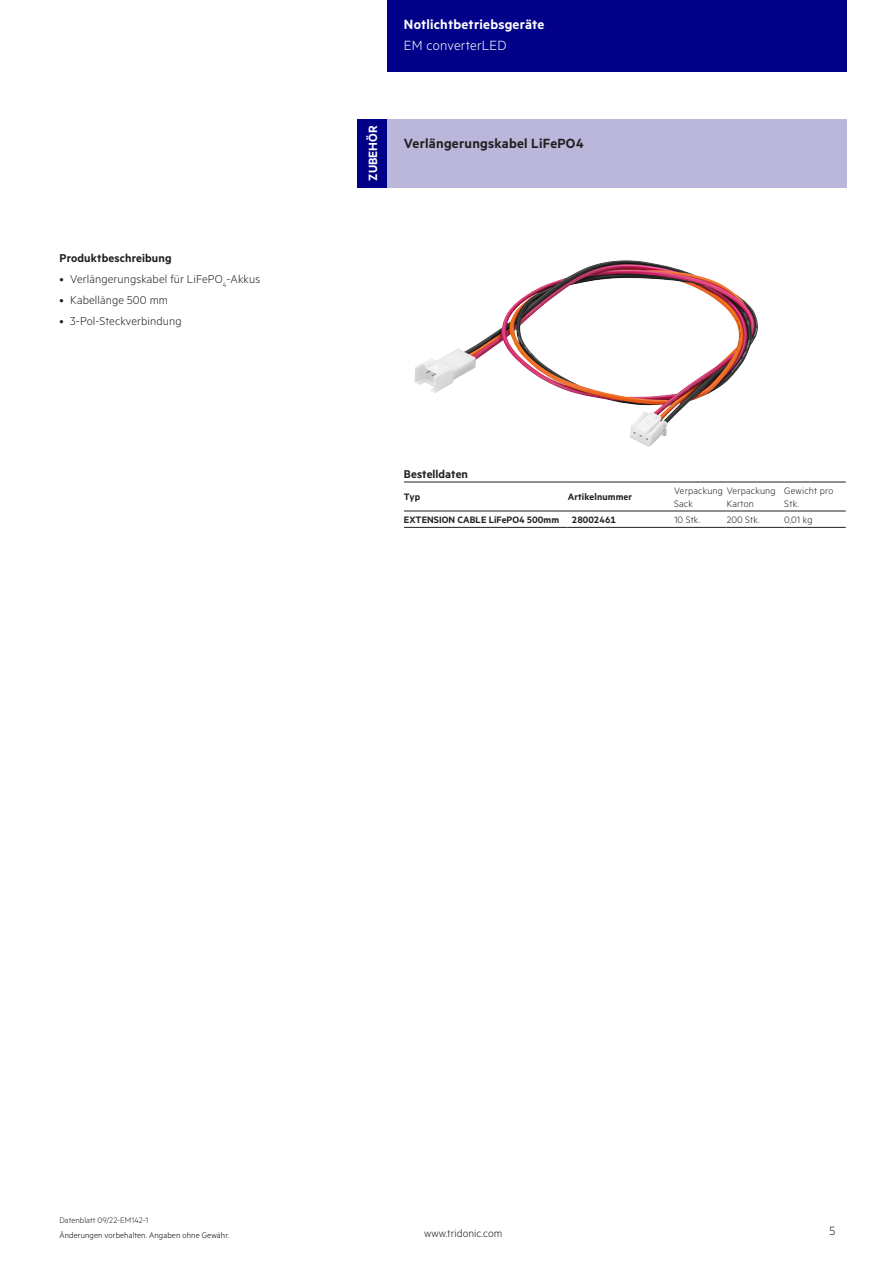
<style>
.page{position:relative;width:893px;height:1263px;background:#fff}
.page>*{position:absolute;margin:0;border:0;box-sizing:border-box;transform-origin:0 0}
.product_name_gray_bo{font:15px "Tridonic Metric Print Semi";letter-spacing:.015em;color:#231f20}
.t1{font:15px "Tridonic Metric Print Semi";letter-spacing:.015em;color:#fff}
.t2{font:15px "Tridonic Metric Print Light";letter-spacing:.015em;color:#fff}
.product_accessory{font:13.5px "Tridonic Metric Print Semi";letter-spacing:.005em;color:#fff}
.t3{font:13.5px "Tridonic Metric Print Light";color:#231f20}
.t4{font:12.75px "Tridonic Metric Print Light";letter-spacing:.01em;color:#231f20}
.grouptext_title_firs{font:12.75px "Tridonic Metric Print Semi";letter-spacing:.01em;color:#231f20}
.tbl_order_data_title{font:12.75px "Tridonic Metric Print Semi";letter-spacing:.005em;color:#231f20}
.t5{font:12px "Tridonic Metric Print Light";letter-spacing:.005em;color:#231f20}
.tbl_order_data_head{font:10.5px/12.6px "Tridonic Metric Print Light";letter-spacing:.02em;color:#231f20}
.tbl_order_data_conte{font:10.5px "Tridonic Metric Print Semi";letter-spacing:.005em;color:#231f20}
.tbl_order_data_conte-2{font:10.5px "Tridonic Metric Print Light";letter-spacing:.01em;color:#231f20}
.tbl_order_data_head-2{font:10.5px "Tridonic Metric Print Semi";letter-spacing:.01em;color:#231f20}
.t6{font:9px "Tridonic Metric Print Light";letter-spacing:.01em;color:#000}
.t7{font:9px "Tridonic Metric Print Light";letter-spacing:.005em;color:#231f20}
</style>
<div class="page">
<div style="left:387px;top:0;width:459px;height:72px;background:#008"></div>
<div style="left:387px;top:119px;width:459px;height:68px;background:#bbb7da"></div>
<div style="left:357px;top:119px;width:30px;height:68px;background:#008"></div>
<img style="left:415px;top:260px;width:343px;height:187px">
<hr style="left:404px;top:482px;width:164px;height:1px;background:#231f20">
<hr style="left:404px;top:511px;width:164px;height:1px;background:#231f20">
<hr style="left:568px;top:482px;width:106px;height:1px;background:#231f20">
<hr style="left:568px;top:511px;width:106px;height:1px;background:#231f20">
<hr style="left:674px;top:482px;width:53px;height:1px;background:#231f20">
<hr style="left:674px;top:511px;width:53px;height:1px;background:#231f20">
<hr style="left:727px;top:482px;width:57px;height:1px;background:#231f20">
<hr style="left:727px;top:511px;width:57px;height:1px;background:#231f20">
<hr style="left:784px;top:482px;width:62px;height:1px;background:#231f20">
<hr style="left:784px;top:511px;width:62px;height:1px;background:#231f20">
<hr style="left:404px;top:527px;width:164px;height:1px;background:#231f20">
<hr style="left:568px;top:527px;width:106px;height:1px;background:#231f20">
<hr style="left:674px;top:527px;width:53px;height:1px;background:#231f20">
<hr style="left:727px;top:527px;width:57px;height:1px;background:#231f20">
<hr style="left:784px;top:527px;width:62px;height:1px;background:#231f20">
<p class="grouptext_title_firs" style="left:60px;top:250px;width:114px">Produktbeschreibung</p>
<p class="t4" style="left:60px;top:271px;width:202px">• Verlängerungskabel für LiFePO<sub>4</sub>-Akkus</p>
<p class="t4" style="left:60px;top:292px;width:110px">• Kabellänge 500 mm</p>
<p class="t4" style="left:60px;top:313px;width:124px">• 3-Pol-Steckverbindung</p>
<p class="t1" style="left:404px;top:15px;width:142px">Notlichtbetriebsgeräte</p>
<p class="t2" style="left:404px;top:37px;width:104px">EM converterLED</p>
<p class="product_accessory" style="left:365px;top:181px;width:57px;rotate:-90deg">ZUBEHÖR</p>
<p class="product_name_gray_bo" style="left:404px;top:134px;width:181px">Verlängerungskabel LiFePO4</p>
<p class="tbl_order_data_title" style="left:404px;top:466px;width:66px">Bestelldaten</p>
<p class="tbl_order_data_head-2" style="left:404px;top:491px;width:18px">Typ</p>
<p class="tbl_order_data_head-2" style="left:568px;top:491px;width:66px">Artikelnummer</p>
<p class="tbl_order_data_head" style="left:674px;top:484px;width:103px">Verpackung Verpackung<br>Sack</p>
<p class="tbl_order_data_head" style="left:727px;top:497px;width:29px">Karton</p>
<p class="tbl_order_data_head" style="left:784px;top:484px;width:51px">Gewicht pro<br>Stk.</p>
<p class="tbl_order_data_conte" style="left:404px;top:514px;width:157px">EXTENSION CABLE LiFePO4 500mm</p>
<p class="tbl_order_data_conte" style="left:572px;top:514px;width:46px">28002461</p>
<p class="tbl_order_data_conte-2" style="left:674px;top:514px;width:28px">10 Stk.</p>
<p class="tbl_order_data_conte-2" style="left:727px;top:514px;width:35px">200 Stk.</p>
<p class="tbl_order_data_conte-2" style="left:784px;top:514px;width:30px">0,01 kg</p>
<p class="t7" style="left:60px;top:1215px;width:90px">Datenblatt 09/22-EM142-1</p>
<p class="t6" style="left:60px;top:1229px;width:171px">Änderungen vorbehalten. Angaben ohne Gewähr.</p>
<p class="t5" style="left:424px;top:1227px;width:80px">www.tridonic.com</p>
<p class="t3" style="left:829px;top:1223px;width:7px">5</p>
</div>
